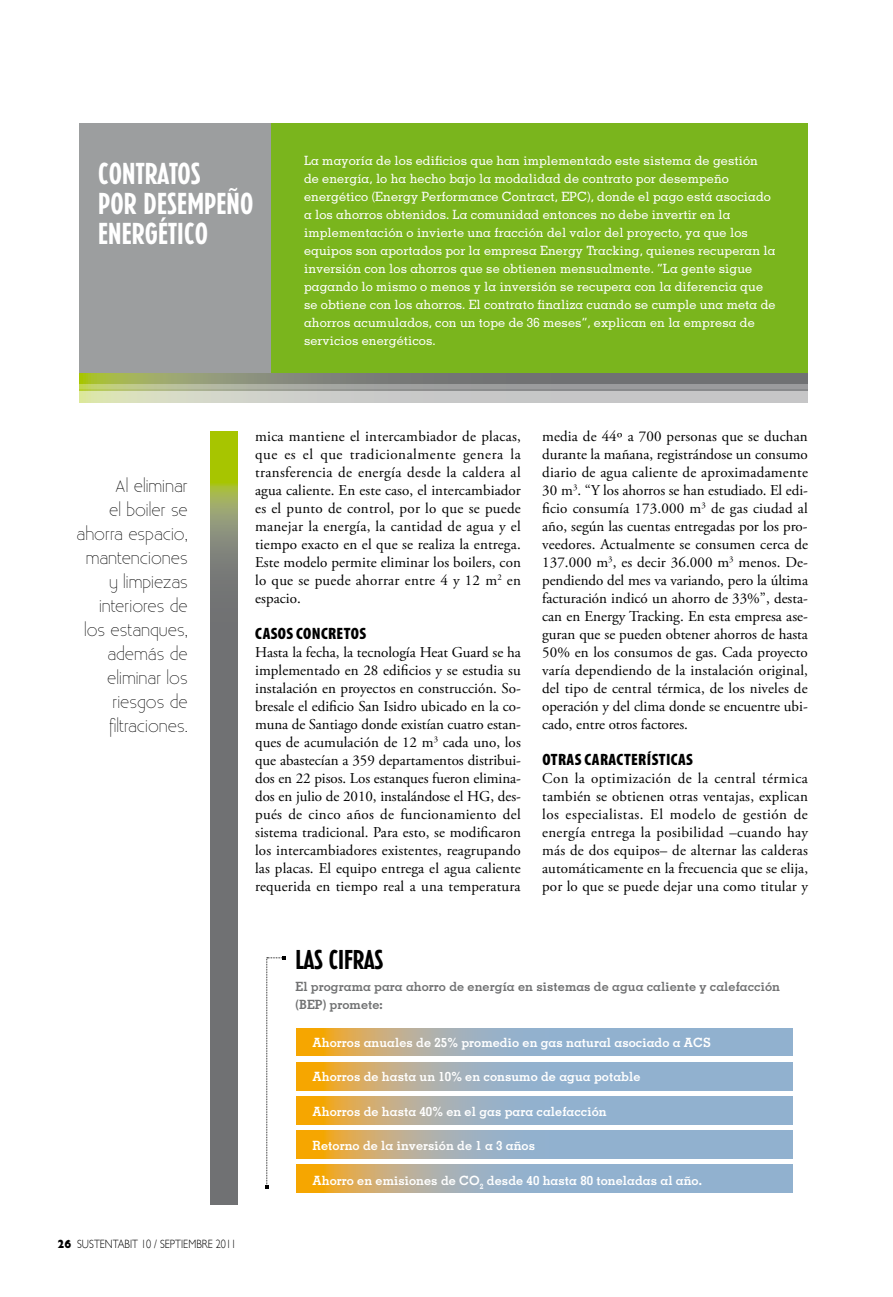
<style>
.page{position:relative;width:893px;height:1297px;background:#fff}
.page>*{position:absolute;margin:0;border:0;box-sizing:border-box;transform-origin:0 0}
.t1{font:700 condensed 30px/30px "Erbar";letter-spacing:.005em;color:#fff}
.t2{font:700 condensed 27px "Erbar";letter-spacing:-.005em;color:#000}
.t3{font:300 16.5px/24px "Existence";color:#000;text-align:right}
.t4{font:900 condensed 16.5px "Myriad Pro";letter-spacing:.025em;color:#000}
.t5{font:15px/18px "Adobe Garamond Pro";letter-spacing:.01em;color:#000;text-align:justify}
.t6{font:500 12.75px/18px "Memphis";letter-spacing:.005em;color:#fff}
.t7{font:700 12.75px "Memphis";letter-spacing:.005em;color:#fff}
.t8{font:700 12.75px/18px "Memphis";letter-spacing:.005em;color:#707172}
.t9{font:300 12px "Gill Sans";letter-spacing:.005em;color:#000;scale:.85 1}
.s1{font-weight:800}
</style>
<div class="page">
<svg style="left:79px;top:391px;width:729px;height:12px;background:#cbcdc6"></svg>
<svg style="left:79px;top:373px;width:729px;height:5px;background:#7e8370"></svg>
<div style="left:247px;top:123px;width:561px;height:250px;background:#7ab51d"></div>
<div style="left:79px;top:123px;width:192px;height:250px;background:#9c9e9f"></div>
<svg style="left:79px;top:378px;width:729px;height:13px;background:#909485"></svg>
<svg style="left:210px;top:432px;width:27px;height:773px;background:#777b6a"></svg>
<svg style="left:296px;top:1028px;width:496px;height:28px;background:#a7afab"></svg>
<svg style="left:296px;top:1062px;width:496px;height:28px;background:#a7afab"></svg>
<svg style="left:296px;top:1096px;width:496px;height:28px;background:#a7afab"></svg>
<svg style="left:296px;top:1130px;width:496px;height:28px;background:#a7afab"></svg>
<svg style="left:296px;top:1164px;width:496px;height:28px;background:#a7afab"></svg>
<svg style="left:265px;top:956px;width:21px;height:232px"></svg>
<h1 class="t1" style="left:98px;top:159px;width:157px">CONTRATOS<br>POR DESEMPEÑO<br>ENERGÉTICO</h1>
<p class="t6" style="left:304px;top:152px;width:473px">La mayoría de los edificios que han implementado este sistema de gestión de energía, lo ha hecho bajo la modalidad de contrato por desempeño energético (Energy Performance Contract, EPC), donde el pago está asociado a los ahorros obtenidos. La comunidad entonces no debe invertir en la implementación o invierte una fracción del valor del proyecto, ya que los equipos son aportados por la empresa Energy Tracking, quienes recuperan la inversión con los ahorros que se obtienen mensualmente. “La gente sigue pagando lo mismo o menos y la inversión se recupera con la diferencia que se obtiene con los ahorros. El contrato finaliza cuando se cumple una meta de ahorros acumulados, con un tope de 36 meses”, explican en la empresa de servicios energéticos.</p>
<p class="t3" style="left:77px;top:473px;width:113px">Al eliminar<br>el boiler se ahorra espacio, mantenciones y limpiezas interiores de los estanques, además de eliminar los riesgos de filtraciones.</p>
<p class="t5" style="left:255px;top:428px;width:267px">mica mantiene el intercambiador de placas, que es el que tradicionalmente genera la transferencia de energía desde la caldera al agua caliente. En este caso, el intercambiador es el punto de control, por lo que se puede manejar la energía, la cantidad de agua y el tiempo exacto en el que se realiza la entrega.<br>Este modelo permite eliminar los boilers, con lo que se puede ahorrar entre 4 y 12 m<sup>2</sup> en espacio.</p>
<p class="t4" style="left:255px;top:625px;width:112px">CASOS CONCRETOS</p>
<p class="t5" style="left:255px;top:644px;width:267px">Hasta la fecha, la tecnología Heat Guard se ha implementado en 28 edificios y se estudia su instalación en proyectos en construcción. So&shy;bresale el edificio San Isidro ubicado en la co&shy;muna de Santiago donde existían cuatro estan&shy;ques de acumulación de 12 m<sup>3</sup> cada uno, los que abastecían a 359 departamentos distribui&shy;dos en 22 pisos. Los estanques fueron elimina&shy;dos en julio de 2010, instalándose el HG, des&shy;pués de cinco años de funcionamiento del sistema tradicional. Para esto, se modificaron los intercambiadores existentes, reagrupando las placas. El equipo entrega el agua caliente requerida en tiempo real a una temperatura</p>
<p class="t5" style="left:542px;top:428px;width:268px">media de 44º a 700 personas que se duchan durante la mañana, registrándose un consumo diario de agua caliente de aproximadamente 30 m<sup>3</sup>. “Y los ahorros se han estudiado. El edi&shy;ficio consumía 173.000 m<sup>3</sup> de gas ciudad al año, según las cuentas entregadas por los pro&shy;veedores. Actualmente se consumen cerca de 137.000 m<sup>3</sup>, es decir 36.000 m<sup>3</sup> menos. De&shy;pendiendo del mes va variando, pero la última facturación indicó un ahorro de 33%”, desta&shy;can en Energy Tracking. En esta empresa ase&shy;guran que se pueden obtener ahorros de hasta 50% en los consumos de gas. Cada proyecto varía dependiendo de la instalación original, del tipo de central térmica, de los niveles de operación y del clima donde se encuentre ubi&shy;cado, entre otros factores.</p>
<p class="t4" style="left:542px;top:751px;width:152px">OTRAS CARACTERÍSTICAS</p>
<p class="t5" style="left:542px;top:770px;width:267px">Con la optimización de la central térmica también se obtienen otras ventajas, explican los especialistas. El modelo de gestión de energía entrega la posibilidad –cuando hay más de dos equipos– de alternar las calderas automáticamente en la frecuencia que se elija, por lo que se puede dejar una como titular y</p>
<p class="t9" style="left:57px;top:1237px;width:212px"><span class="s1">26</span> SUSTENTABIT 10 / SEPTI EMBRE 2011</p>
<h2 class="t2" style="left:296px;top:944px;width:90px">LAS CIFRAS</h2>
<p class="t8" style="left:296px;top:977px;width:486px">El programa para ahorro de energía en sistemas de agua caliente y calefacción (BEP) promete:</p>
<p class="t7" style="left:313px;top:1034px;width:382px">Ahorros anuales de 25% promedio en gas natural asociado a ACS</p>
<p class="t7" style="left:313px;top:1069px;width:329px">Ahorros de hasta un 10% en consumo de agua potable</p>
<p class="t7" style="left:313px;top:1103px;width:296px">Ahorros de hasta 40% en el gas para calefacción</p>
<p class="t7" style="left:313px;top:1138px;width:224px">Retorno de la inversión de 1 a 3 años</p>
<p class="t7" style="left:313px;top:1172px;width:391px">Ahorro en emisiones de CO <sub>2</sub> desde 40 hasta 80 toneladas al año.</p>
</div>
